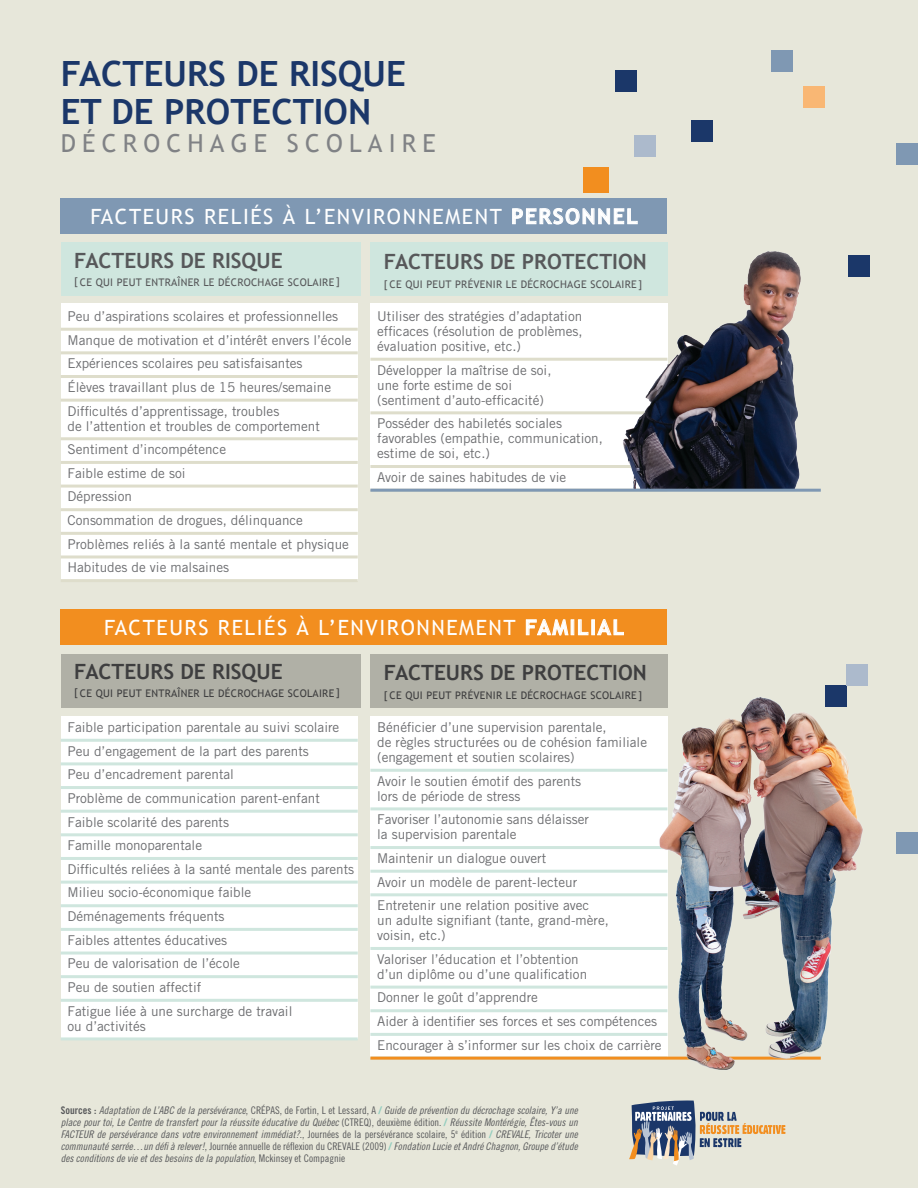
<style>
.page{position:relative;width:918px;height:1188px;background:#e7e7da}
.page>*{position:absolute;margin:0;border:0;box-sizing:border-box;transform-origin:0 0}
.t1{font:700 34.8px/37.2px "Trebuchet MS";color:#1b3769}
.t2{font:24.9px "Trebuchet MS";letter-spacing:.25em;color:#808285}
.t3{font:21px "Trebuchet MS";letter-spacing:.075em;color:#fff}
.t4{font:700 21px "Trebuchet MS";color:#57585a}
.t5{font:700 21px "Trebuchet MS";color:#3e3e3f}
.t6{font:13.5px/23.7px "Trade Gothic";color:#6c6d70}
.t7{font:italic 10.5px/12px "Trade Gothic Cond Eighteen";color:#57585a;text-align:justify}
.t8{font:10.5px "Trebuchet MS";letter-spacing:.025em;color:#57585a}
.t9{font:10.5px "Trebuchet MS";letter-spacing:.025em;color:#3e3e3f}
.s1{font-weight:700}
.s2{font-family:"Trade Gothic Bold Cond Twenty";font-style:normal}
.s3{font-style:normal}
.s4{font-family:"Trade Gothic";font-weight:700;font-style:normal;color:#92cdbe}
</style>
<div class="page">
<div style="left:370px;top:303px;width:297px;height:187px;background:#fff"></div>
<div style="left:61px;top:303px;width:297px;height:278px;background:#fff"></div>
<div style="left:370px;top:716px;width:297px;height:341px;background:#fff"></div>
<div style="left:61px;top:716px;width:297px;height:322px;background:#fff"></div>
<div style="left:61px;top:242px;width:300px;height:54px;background:#cfe6de"></div>
<div style="left:61px;top:654px;width:300px;height:54px;background:#b0b0a6"></div>
<div style="left:370px;top:242px;width:297px;height:54px;background:#cfe6de"></div>
<div style="left:370px;top:654px;width:297px;height:54px;background:#b0b0a6"></div>
<div style="left:61px;top:198px;width:606px;height:36px;background:#7f98b3"></div>
<svg style="left:512px;top:208px;width:126px;height:17px"></svg>
<div style="left:61px;top:609px;width:606px;height:36px;background:#f28e1f"></div>
<svg style="left:526px;top:619px;width:43px;height:17px"></svg>
<svg style="left:578px;top:619px;width:11px;height:17px"></svg>
<div style="left:591px;top:619px;width:4px;height:16px;border:1px solid #fff"></div>
<svg style="left:597px;top:619px;width:27px;height:17px"></svg>
<hr style="left:61px;top:328px;width:297px;height:3px;background:#deddcb">
<hr style="left:61px;top:351px;width:297px;height:3px;background:#deddcb">
<hr style="left:61px;top:375px;width:297px;height:3px;background:#deddcb">
<hr style="left:61px;top:399px;width:297px;height:3px;background:#deddcb">
<hr style="left:61px;top:437px;width:297px;height:3px;background:#deddcb">
<hr style="left:61px;top:461px;width:297px;height:3px;background:#deddcb">
<hr style="left:61px;top:485px;width:297px;height:3px;background:#deddcb">
<hr style="left:61px;top:508px;width:297px;height:3px;background:#deddcb">
<hr style="left:61px;top:532px;width:297px;height:3px;background:#deddcb">
<hr style="left:61px;top:555px;width:297px;height:3px;background:#deddcb">
<hr style="left:61px;top:579px;width:297px;height:3px;background:#deddcb">
<hr style="left:61px;top:739px;width:297px;height:3px;background:#cfe6de">
<hr style="left:61px;top:762px;width:297px;height:3px;background:#cfe6de">
<hr style="left:61px;top:786px;width:297px;height:3px;background:#cfe6de">
<hr style="left:61px;top:810px;width:297px;height:3px;background:#cfe6de">
<hr style="left:61px;top:833px;width:297px;height:3px;background:#cfe6de">
<hr style="left:61px;top:857px;width:297px;height:3px;background:#cfe6de">
<hr style="left:61px;top:881px;width:297px;height:3px;background:#cfe6de">
<hr style="left:61px;top:904px;width:297px;height:3px;background:#cfe6de">
<hr style="left:61px;top:928px;width:297px;height:3px;background:#cfe6de">
<hr style="left:61px;top:952px;width:297px;height:3px;background:#cfe6de">
<hr style="left:61px;top:975px;width:297px;height:3px;background:#cfe6de">
<hr style="left:61px;top:999px;width:297px;height:3px;background:#cfe6de">
<hr style="left:61px;top:1037px;width:297px;height:3px;background:#cfe6de">
<hr style="left:370px;top:358px;width:297px;height:3px;background:#deddcb">
<hr style="left:370px;top:411px;width:297px;height:3px;background:#deddcb">
<hr style="left:370px;top:465px;width:297px;height:3px;background:#deddcb">
<hr style="left:370px;top:769px;width:297px;height:3px;background:#cfe6de">
<hr style="left:370px;top:807px;width:297px;height:3px;background:#cfe6de">
<hr style="left:370px;top:846px;width:297px;height:3px;background:#cfe6de">
<hr style="left:370px;top:870px;width:297px;height:3px;background:#cfe6de">
<hr style="left:370px;top:893px;width:297px;height:3px;background:#cfe6de">
<hr style="left:370px;top:947px;width:297px;height:3px;background:#cfe6de">
<hr style="left:370px;top:986px;width:297px;height:3px;background:#cfe6de">
<hr style="left:370px;top:1009px;width:297px;height:3px;background:#cfe6de">
<hr style="left:370px;top:1033px;width:297px;height:3px;background:#cfe6de">
<div style="left:583px;top:167px;width:26px;height:26px;background:#f28e1f"></div>
<div style="left:691px;top:120px;width:22px;height:21px;background:#1b3769"></div>
<div style="left:616px;top:70px;width:21px;height:22px;background:#1b3769"></div>
<div style="left:771px;top:50px;width:22px;height:22px;background:#7f98b3"></div>
<div style="left:804px;top:86px;width:21px;height:22px;background:#f9b774"></div>
<div style="left:634px;top:135px;width:22px;height:22px;background:#acbacc"></div>
<div style="left:896px;top:144px;width:22px;height:21px;background:#7f98b3"></div>
<div style="left:896px;top:833px;width:22px;height:21px;background:#7f98b3"></div>
<svg style="left:629px;top:1101px;width:156px;height:65px"></svg>
<img style="left:617px;top:242px;width:196px;height:247px">
<div style="left:848px;top:255px;width:21px;height:21px;background:#1b3769"></div>
<div style="left:846px;top:664px;width:22px;height:22px;background:#acbacc"></div>
<hr style="left:370px;top:1057px;width:451px;height:3px;background:#f28e1f">
<hr style="left:370px;top:489px;width:451px;height:3px;background:#7f98b3">
<img style="left:650px;top:684px;width:213px;height:386px">
<h1 class="t1" style="left:61px;top:55px;width:347px">FACTEURS DE RISQUE<br>ET DE PROTECTION</h1>
<h2 class="t2" style="left:61px;top:129px;width:377px">DÉCROCHAGE SCOLAIRE</h2>
<h3 class="t3" style="left:91px;top:204px;width:549px">FACTEURS RELIÉS À L’ENVIRONNEMENT <span class="s1">PERSONNEL</span></h3>
<h3 class="t4" style="left:74px;top:248px;width:210px">FACTEURS DE RISQUE</h3>
<p class="t8" style="left:74px;top:277px;width:267px">[ CE QUI PEUT ENTRAÎNER LE DÉCROCHAGE SCOLAIRE ]</p>
<p class="t6" style="left:68px;top:304px;width:286px">Peu d’aspirations scolaires et professionnelles Manque de motivation et d’intérêt envers l’école Expériences scolaires peu satisfaisantes<br>Élèves travaillant plus de 15 heures/semaine Difficultés d’apprentissage, troubles</p>
<p class="t6" style="left:68px;top:414px;width:283px">de l’attention et troubles de comportement<br>Sentiment d’incompétence<br>Faible estime de soi<br>Dépression<br>Consommation de drogues, délinquance<br>Problèmes reliés à la santé mentale et physique<br>Habitudes de vie malsaines</p>
<h3 class="t4" style="left:384px;top:249px;width:264px">FACTEURS DE PROTECTION</h3>
<p class="t8" style="left:384px;top:278px;width:260px">[ CE QUI PEUT PRÉVENIR LE DÉCROCHAGE SCOLAIRE ]</p>
<p class="t6" style="left:377px;top:309px;width:207px;line-height:15px;text-align:justify">Utiliser des stratégies d’adaptation efficaces (résolution de problèmes, évaluation positive, etc.)</p>
<p class="t6" style="left:377px;top:362px;width:176px;line-height:15px">Développer la maîtrise de soi, une forte estime de soi (sentiment d’auto-efficacité)</p>
<p class="t6" style="left:377px;top:416px;width:227px;line-height:15px">Posséder des habiletés sociales favorables (empathie, communication, estime de soi, etc.)</p>
<p class="t6" style="left:377px;top:465px;width:191px">Avoir de saines habitudes de vie</p>
<h3 class="t3" style="left:104px;top:615px;width:521px">FACTEURS RELIÉS À L’ENVIRONNEMENT <span class="s1">FAMILIAL</span></h3>
<h3 class="t5" style="left:74px;top:659px;width:210px">FACTEURS DE RISQUE</h3>
<p class="t9" style="left:74px;top:688px;width:267px">[ CE QUI PEUT ENTRAÎNER LE DÉCROCHAGE SCOLAIRE ]</p>
<p class="t6" style="left:68px;top:715px;width:288px">Faible participation parentale au suivi scolaire Peu d’engagement de la part des parents<br>Peu d’encadrement parental<br>Problème de communication parent-enfant Faible scolarité des parents<br>Famille monoparentale<br>Difficultés reliées à la santé mentale des parents Milieu socio-économique faible<br>Déménagements fréquents<br>Faibles attentes éducatives<br>Peu de valorisation de l’école<br>Peu de soutien affectif<br>Fatigue liée à une surcharge de travail</p>
<p class="t6" style="left:68px;top:1014px;width:80px">ou d’activités</p>
<h3 class="t5" style="left:384px;top:660px;width:264px">FACTEURS DE PROTECTION</h3>
<p class="t9" style="left:384px;top:689px;width:260px">[ CE QUI PEUT PRÉVENIR LE DÉCROCHAGE SCOLAIRE ]</p>
<p class="t6" style="left:377px;top:720px;width:271px;line-height:15px">Bénéficier d’une supervision parentale,<br>de règles structurées ou de cohésion familiale (engagement et soutien scolaires)</p>
<p class="t6" style="left:377px;top:773px;width:206px;line-height:15px">Avoir le soutien émotif des parents lors de période de stress</p>
<p class="t6" style="left:377px;top:812px;width:213px;line-height:15px">Favoriser l’autonomie sans délaisser la supervision parentale</p>
<p class="t6" style="left:377px;top:846px;width:214px">Maintenir un dialogue ouvert<br>Avoir un modèle de parent-lecteur<br>Entretenir une relation positive avec</p>
<p class="t6" style="left:377px;top:913px;width:233px;line-height:15px">un adulte signifiant (tante, grand-mère, voisin, etc.)</p>
<p class="t6" style="left:377px;top:951px;width:212px;line-height:15px">Valoriser l’éducation et l’obtention d’un diplôme ou d’une qualification</p>
<p class="t6" style="left:377px;top:986px;width:286px">Donner le goût d’apprendre<br>Aider à identifier ses forces et ses compétences<br>Encourager à s’informer sur les choix de carrière</p>
<p class="t7" style="left:61px;top:1104px;width:521px"><span class="s2">S o u r c e s :</span> AdaptationdeL’ABC delapersévérance<span class="s3">, C R É P A S , d e F o r t i n , L e t L e s s a r d , A</span> <span class="s4">/</span> Guidedepréventiondudécrochagescolaire,Y’aune placepourtoi,LeCentredetransfertpourlaréussiteéducativeduQuébec<span class="s3">( C T R E Q ) , d e u x i è m e é d i t i o n .</span> <span class="s4">/</span> RéussiteMontérégie,Êtes-vousun FACTEUR de persévérance dans votre environnement immédiat?<span class="s3">. , J o u r n é e s d e l a p e r s é v é r a n c e s c o l a i r e , 5</span> <sup>e</sup> <span class="s3">é d i t i o n</span> <span class="s4">/</span> CREVALE, Tricoter une communautéserrée…undéfiàrelever!<span class="s3">, J o u r n é e a n n u e l l e d e r éfl ex i o n d u C R E VA L E ( 2 0 0 9 )</span> <span class="s4">/</span> FondationLucieetAndréChagnon,Grouped’étude desconditionsdevieetdesbesoinsdelapopulation<span class="s3">, M c k i n s e y e t C o m p a g n i e</span></p>
</div>
